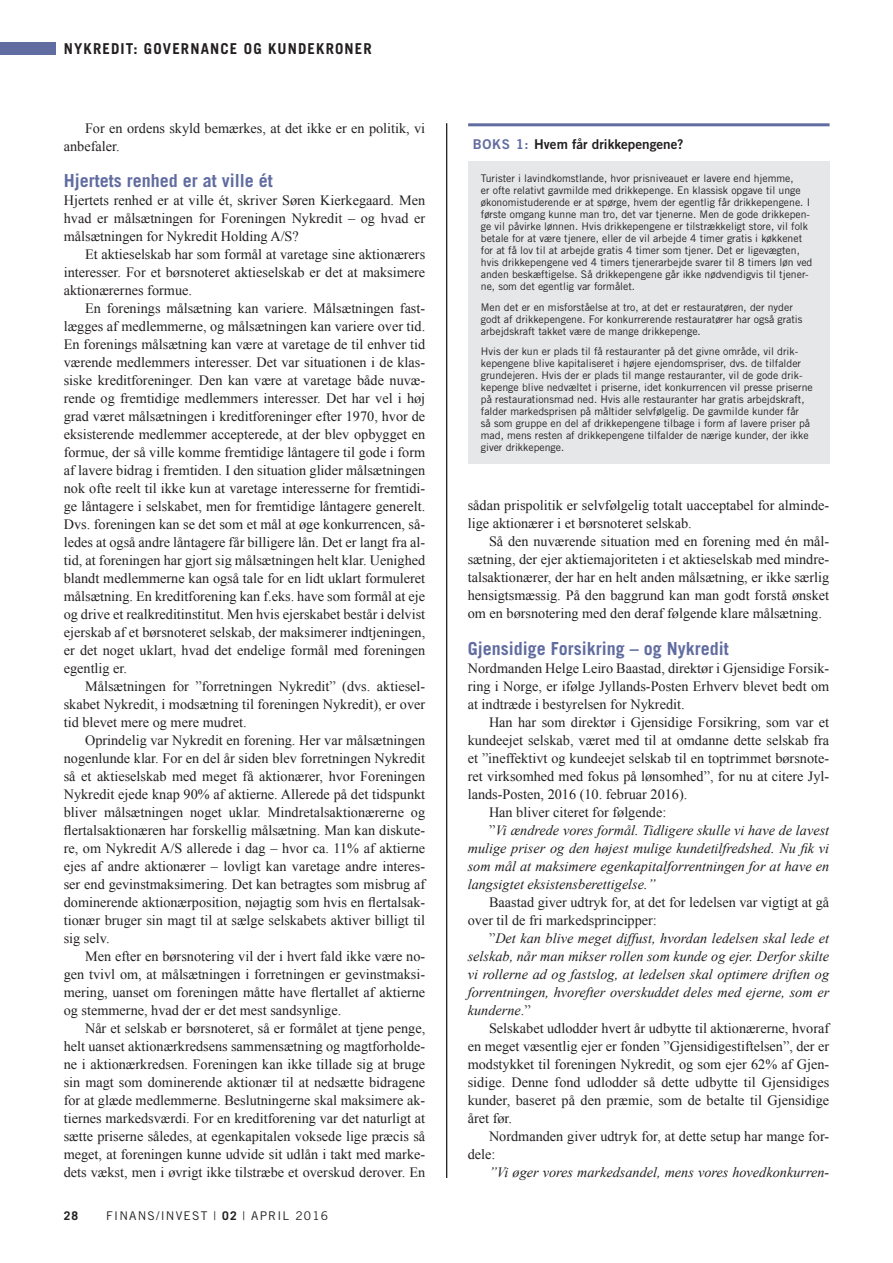
<style>
.page{position:relative;width:893px;height:1263px;background:#fff}
.page>*{position:absolute;margin:0;border:0;box-sizing:border-box;transform-origin:0 0}
.t1{font:700 18px "Trade Gothic";color:#616ca0}
.t2{font:700 15px "Trade Gothic";letter-spacing:.075em;color:#231f20}
.t3{font:14.25px/18px "Times New Roman";color:#231f20;text-align:justify}
.t4{font:italic 14.25px/18px "Times New Roman";color:#231f20;text-align:justify}
.t5{font:13.5px "Trade Gothic Bold Two";color:#231f20}
.t6{font:12px "Trade Gothic";letter-spacing:.1em;color:#231f20}
.t7{font:700 12px "Trade Gothic";color:#231f20}
.t8{font:10.5px/12px "Trade Gothic";color:#231f20}
.s1{font-weight:700}
.s2{color:#616ca0}
.s3{font-style:normal}
</style>
<div class="page">
<div style="left:0;top:43px;width:55px;height:12px;background:#616ca0"></div>
<div style="left:468px;top:161px;width:362px;height:303px;background:#e6e7e9"></div>
<hr style="left:468px;top:123px;width:362px;height:3px;background:#616ca0">
<hr style="left:446px;top:123px;width:1px;height:1055px;background:#231f20">
<p class="t2" style="left:64px;top:40px;width:310px">NYKREDIT: GOVERNANCE OG KUNDEKRONER</p>
<p class="t3" style="left:64px;top:119px;width:363px;text-indent:21px">For en ordens skyld bemærkes, at det ikke er en politik, vi anbefaler.</p>
<p class="t1" style="left:64px;top:169px;width:211px">Hjertets renhed er at ville ét</p>
<p class="t3" style="left:64px;top:191px;width:363px">Hjertets renhed er at ville ét, skriver Søren Kierkegaard. Men hvad er målsætningen for Foreningen Nykredit – og hvad er målsætningen for Nykredit Holding A/S?</p>
<p class="t3" style="left:64px;top:245px;width:363px;text-indent:21px">Et aktieselskab har som formål at varetage sine aktionærers interesser. For et børsnoteret aktieselskab er det at maksimere aktionærernes formue.</p>
<p class="t3" style="left:64px;top:299px;width:363px;text-indent:21px">En forenings målsætning kan variere. Målsætningen fast&shy;lægges af medlemmerne, og målsætningen kan variere over tid.<br>En forenings målsætning kan være at varetage de til enhver tid værende medlemmers interesser. Det var situationen i de klas&shy;siske kreditforeninger. Den kan være at varetage både nuvæ&shy;rende og fremtidige medlemmers interesser. Det har vel i høj grad været målsætningen i kreditforeninger efter 1970, hvor de eksisterende medlemmer accepterede, at der blev opbygget en formue, der så ville komme fremtidige låntagere til gode i form af lavere bidrag i fremtiden. I den situation glider målsætningen nok ofte reelt til ikke kun at varetage interesserne for fremtidi&shy;ge låntagere i selskabet, men for fremtidige låntagere generelt.<br>Dvs. foreningen kan se det som et mål at øge konkurrencen, så&shy;ledes at også andre låntagere får billigere lån. Det er langt fra al&shy;tid, at foreningen har gjort sig målsætningen helt klar. Uenighed blandt medlemmerne kan også tale for en lidt uklart formuleret målsætning. En kreditforening kan f.eks. have som formål at eje og drive et realkreditinstitut. Men hvis ejerskabet består i delvist ejerskab af et børsnoteret selskab, der maksimerer indtjeningen, er det noget uklart, hvad det endelige formål med foreningen egentlig er.</p>
<p class="t3" style="left:64px;top:676px;width:363px;text-indent:21px">Målsætningen for ”forretningen Nykredit” (dvs. aktiesel&shy;skabet Nykredit, i modsætning til foreningen Nykredit), er over tid blevet mere og mere mudret.</p>
<p class="t3" style="left:64px;top:730px;width:363px;text-indent:21px">Oprindelig var Nykredit en forening. Her var målsætningen nogenlunde klar. For en del år siden blev forretningen Nykredit så et aktieselskab med meget få aktionærer, hvor Foreningen Nykredit ejede knap 90% af aktierne. Allerede på det tidspunkt bliver målsætningen noget uklar. Mindretalsaktionærerne og flertalsaktionæren har forskellig målsætning. Man kan diskute&shy;re, om Nykredit A/S allerede i dag – hvor ca. 11% af aktierne ejes af andre aktionærer – lovligt kan varetage andre interes&shy;ser end gevinstmaksimering. Det kan betragtes som misbrug af dominerende aktionærposition, nøjagtig som hvis en flertalsak&shy;tionær bruger sin magt til at sælge selskabets aktiver billigt til sig selv.</p>
<p class="t3" style="left:64px;top:946px;width:363px;text-indent:21px">Men efter en børsnotering vil der i hvert fald ikke være no&shy;gen tvivl om, at målsætningen i forretningen er gevinstmaksi&shy;mering, uanset om foreningen måtte have flertallet af aktierne og stemmerne, hvad der er det mest sandsynlige.</p>
<p class="t3" style="left:64px;top:1018px;width:363px;text-indent:21px">Når et selskab er børsnoteret, så er formålet at tjene penge, helt uanset aktionærkredsens sammensætning og magtforholde&shy;ne i aktionærkredsen. Foreningen kan ikke tillade sig at bruge sin magt som dominerende aktionær til at nedsætte bidragene for at glæde medlemmerne. Beslutningerne skal maksimere ak&shy;tiernes markedsværdi. For en kreditforening var det naturligt at sætte priserne således, at egenkapitalen voksede lige præcis så meget, at foreningen kunne udvide sit udlån i takt med marke&shy;dets vækst, men i øvrigt ikke tilstræbe et overskud derover. En</p>
<p class="t7" style="left:64px;top:1209px;width:16px">28</p>
<p class="t6" style="left:106px;top:1209px;width:223px">FINANS/INVEST | <span class="s1">02</span> | APRIL 2016</p>
<p class="t5" style="left:473px;top:135px;width:212px"><span class="s2">BOKS 1:</span> Hvem får drikkepengene?</p>
<p class="t8" style="left:481px;top:172px;width:333px">Turister i lavindkomstlande, hvor prisniveauet er lavere end hjemme,<br>er ofte relativt gavmilde med drikkepenge. En klassisk opgave til unge økonomistuderende er at spørge, hvem der egentlig får drikkepengene. I første omgang kunne man tro, det var tjenerne. Men de gode drikkepen&shy;ge vil påvirke lønnen. Hvis drikkepengene er tilstrækkeligt store, vil folk betale for at være tjenere, eller de vil arbejde 4 timer gratis i køkkenet for at få lov til at arbejde gratis 4 timer som tjener. Det er ligevægten, hvis drikkepengene ved 4 timers tjenerarbejde svarer til 8 timers løn ved anden beskæftigelse. Så drikkepengene går ikke nødvendigvis til tjener&shy;ne, som det egentlig var formålet.</p>
<p class="t8" style="left:481px;top:301px;width:323px">Men det er en misforståelse at tro, at det er restauratøren, der nyder godt af drikkepengene. For konkurrerende restauratører har også gratis arbejdskraft takket være de mange drikkepenge.</p>
<p class="t8" style="left:481px;top:345px;width:333px">Hvis der kun er plads til få restauranter på det givne område, vil drik&shy;kepengene blive kapitaliseret i højere ejendomspriser, dvs. de tilfalder grundejeren. Hvis der er plads til mange restauranter, vil de gode drik&shy;kepenge blive nedvæltet i priserne, idet konkurrencen vil presse priserne på restaurationsmad ned. Hvis alle restauranter har gratis arbejdskraft, falder markedsprisen på måltider selvfølgelig. De gavmilde kunder får<br>så som gruppe en del af drikkepengene tilbage i form af lavere priser på mad, mens resten af drikkepengene tilfalder de nærige kunder, der ikke giver drikkepenge.</p>
<p class="t3" style="left:468px;top:496px;width:363px">sådan prispolitik er selvfølgelig totalt uacceptabel for alminde&shy;lige aktionærer i et børsnoteret selskab.</p>
<p class="t3" style="left:468px;top:532px;width:363px;text-indent:21px">Så den nuværende situation med en forening med én mål&shy;sætning, der ejer aktiemajoriteten i et aktieselskab med mindre&shy;talsaktionærer, der har en helt anden målsætning, er ikke særlig hensigtsmæssig. På den baggrund kan man godt forstå ønsket om en børsnotering med den deraf følgende klare målsætning.</p>
<p class="t1" style="left:468px;top:637px;width:262px">Gjensidige Forsikring – og Nykredit</p>
<p class="t3" style="left:468px;top:659px;width:363px">Nordmanden Helge Leiro Baastad, direktør i Gjensidige Forsik&shy;ring i Norge, er ifølge Jyllands-Posten Erhverv blevet bedt om at indtræde i bestyrelsen for Nykredit.</p>
<p class="t3" style="left:489px;top:713px;width:342px">Han har som direktør i Gjensidige Forsikring, som var et</p>
<p class="t3" style="left:468px;top:731px;width:363px">kundeejet selskab, været med til at omdanne dette selskab fra</p>
<p class="t3" style="left:468px;top:749px;width:363px">et ”ineffektivt og kundeejet selskab til en toptrimmet børsnote-</p>
<p class="t3" style="left:468px;top:767px;width:363px">ret virksomhed med fokus på lønsomhed”, for nu at citere Jyl-</p>
<p class="t3" style="left:468px;top:785px;width:221px">lands-Posten, 2016 (10. februar 2016).</p>
<p class="t3" style="left:489px;top:803px;width:179px">Han bliver citeret for følgende:</p>
<p class="t4" style="left:489px;top:820px;width:342px"><span class="s3">”</span>Vi ændrede vores formål. Tidligere skulle vi have de lavest</p>
<p class="t4" style="left:468px;top:838px;width:363px">mulige priser og den højest mulige kundetilfredshed. Nu fik vi</p>
<p class="t4" style="left:468px;top:856px;width:363px">som mål at maksimere egenkapitalforrentningen for at have en</p>
<p class="t4" style="left:468px;top:874px;width:189px">langsigtet eksistensberettigelse.”</p>
<p class="t3" style="left:468px;top:893px;width:363px;text-indent:21px">Baastad giver udtryk for, at det for ledelsen var vigtigt at gå over til de fri markedsprincipper:</p>
<p class="t4" style="left:468px;top:928px;width:363px;text-indent:21px"><span class="s3">”</span>Det kan blive meget diffust, hvordan ledelsen skal lede et selskab, når man mikser rollen som kunde og ejer. Derfor skilte vi rollerne ad og fastslog, at ledelsen skal optimere driften og forrentningen, hvorefter overskuddet deles med ejerne, som er kunderne<span class="s3">.”</span></p>
<p class="t3" style="left:468px;top:1018px;width:363px;text-indent:21px">Selskabet udlodder hvert år udbytte til aktionærerne, hvoraf en meget væsentlig ejer er fonden ”Gjensidigestiftelsen”, der er modstykket til foreningen Nykredit, og som ejer 62% af Gjen&shy;sidige. Denne fond udlodder så dette udbytte til Gjensidiges kunder, baseret på den præmie, som de betalte til Gjensidige året før.</p>
<p class="t3" style="left:468px;top:1126px;width:363px;text-indent:21px">Nordmanden giver udtryk for, at dette setup har mange for&shy;dele:</p>
<p class="t4" style="left:489px;top:1162px;width:342px">”Vi øger vores markedsandel, mens vores hovedkonkurren-</p>
</div>
